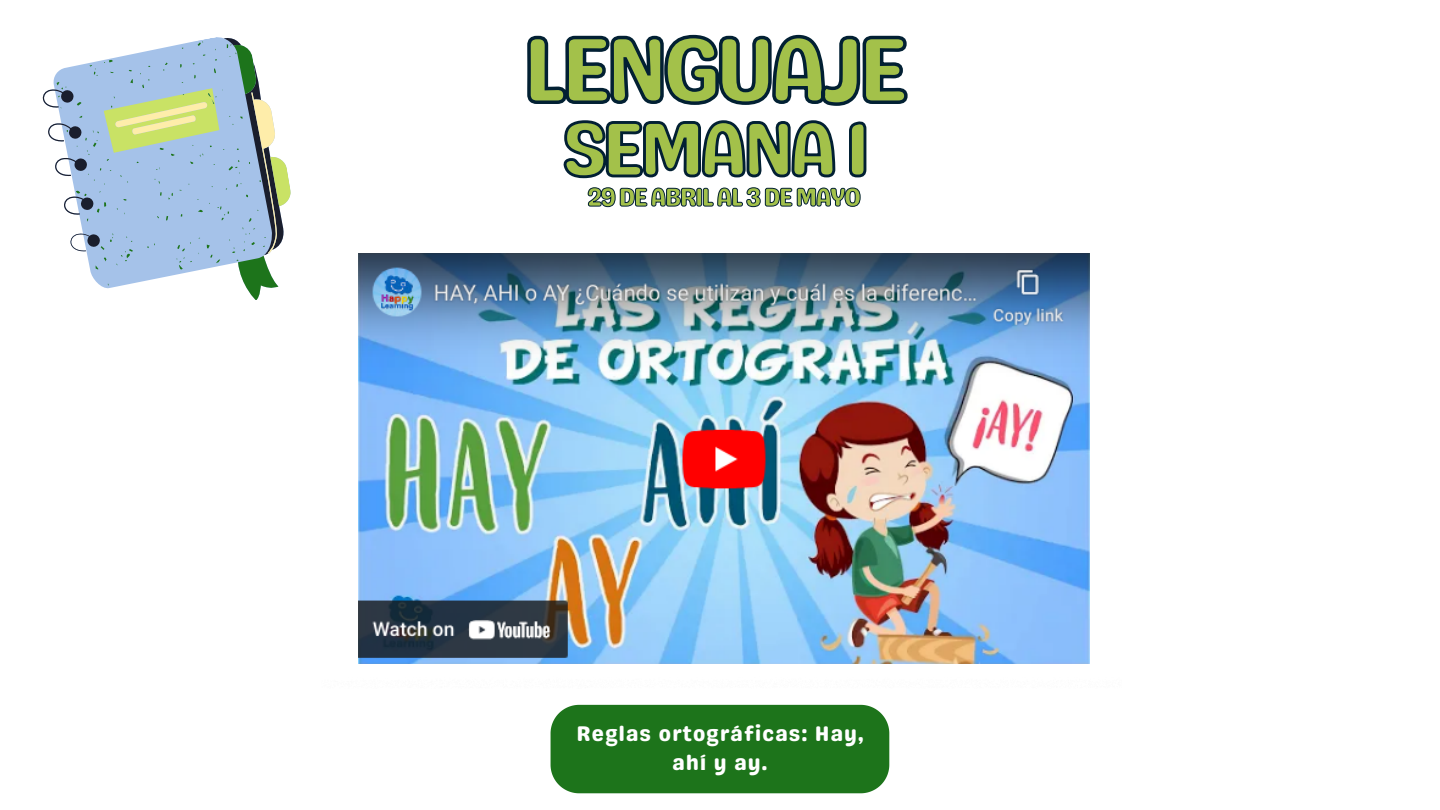
<style>
.page{position:relative;width:1440px;height:810px;background:#fff}
.page>*{position:absolute;margin:0;border:0;box-sizing:border-box;transform-origin:0 0}
.t1{font:93.3px "Genty Sans";letter-spacing:-.085em;color:#a3c14a}
.t2{font:77.2px "Genty Sans";letter-spacing:-.085em;color:#a3c14a}
.t3{font:25.7px "Genty Sans";letter-spacing:-.085em;color:#a3c14a}
.t4{font:21.2px/29.2px "Genty Sans";letter-spacing:.055em;color:#fff;text-align:center}
</style>
<div class="page">
<svg style="left:53px;top:37px;width:226px;height:263px"></svg>
<svg style="left:103px;top:78px;width:188px;height:197px;background:#acc4cc"></svg>
<div style="left:551px;top:705px;width:338px;height:88px;background:#1d741b"></div>
<img style="left:359px;top:253px;width:730px;height:410px">
<svg style="left:563px;top:120px;width:304px;height:59px"></svg>
<svg style="left:587px;top:187px;width:274px;height:134px"></svg>
<svg style="left:527px;top:34px;width:381px;height:72px"></svg>
<h1 class="t1" style="left:522px;top:14px;width:390px">LENGUAJE</h1>
<h2 class="t2" style="left:561px;top:103px;width:311px">SEMANA 1</h2>
<p class="t3" style="left:587px;top:182px;width:276px">29 DE ABRIL AL 3 DE MAYO</p>
<p class="t4" style="left:576px;top:719px;width:289px">Reglas ortográficas: Hay, ahí y ay.</p>
</div>
